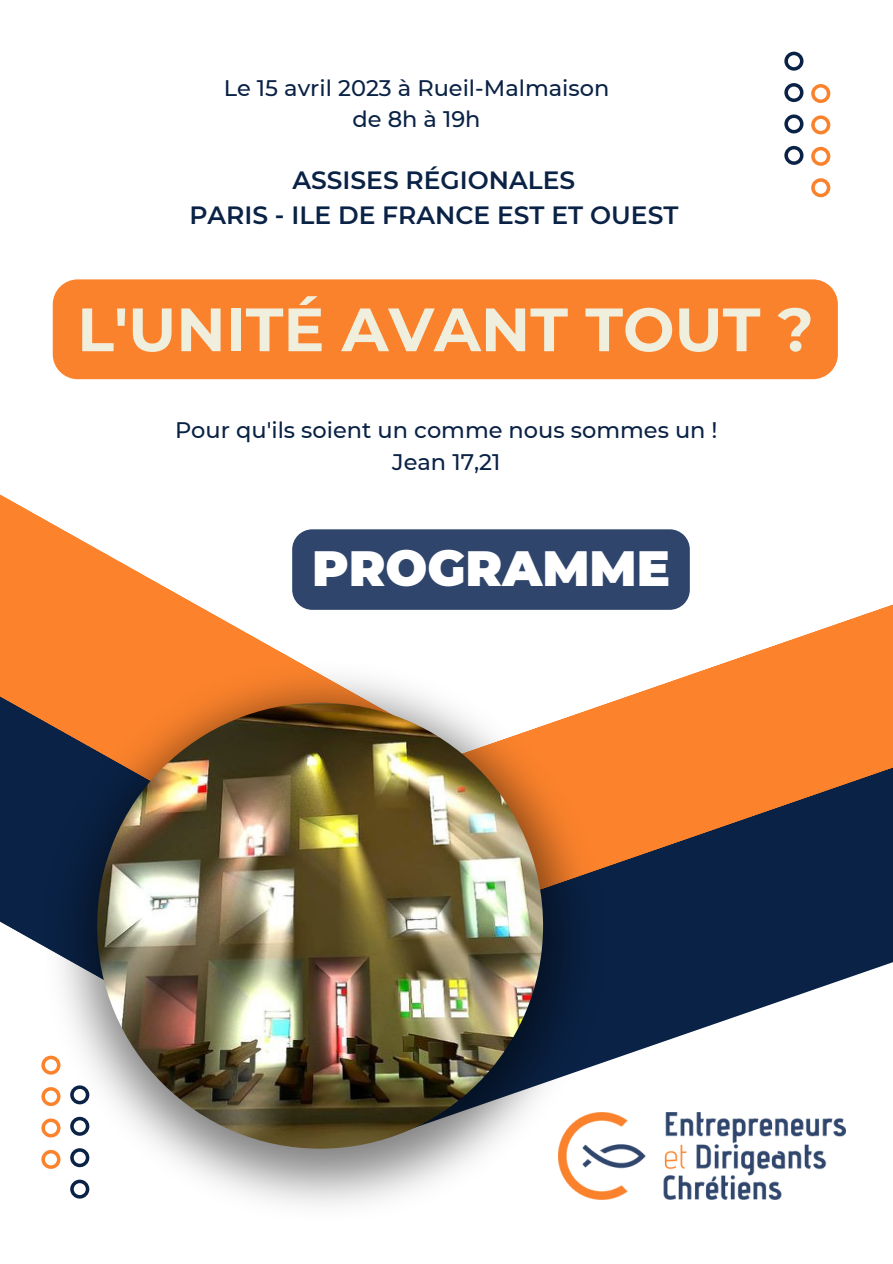
<style>
.page{position:relative;width:893px;height:1264px;background:#fff}
.page>*{position:absolute;margin:0;border:0;box-sizing:border-box;transform-origin:0 0}
.t1{font:700 61.05px "Montserrat";color:#f0efdd}
.t2{font:900 49.5px "Montserrat";color:#fff}
.t3{font:600 24.9px/34.8px "Montserrat";color:#0a2245;text-align:center}
.t4{font:500 22.5px/31.5px "Montserrat";color:#0a2245;text-align:center}
</style>
<div class="page">
<svg style="left:0;top:494px;width:232px;height:131px"></svg>
<svg style="left:0;top:625px;width:256px;height:323px;background:#8e5b3e"></svg>
<svg style="left:256px;top:562px;width:636px;height:164px"></svg>
<svg style="left:601px;top:726px;width:291px;height:409px"></svg>
<img style="left:47px;top:664px;width:554px;height:541px">
<svg style="left:41px;top:1055px;width:19px;height:113px"></svg>
<svg style="left:784px;top:52px;width:19px;height:113px"></svg>
<svg style="left:70px;top:1085px;width:19px;height:113px"></svg>
<svg style="left:811px;top:84px;width:19px;height:113px"></svg>
<img style="left:558px;top:1112px;width:287px;height:87px">
<div style="left:53px;top:279px;width:784px;height:100px;background:#fb822c"></div>
<div style="left:292px;top:529px;width:397px;height:81px;background:#2f456c"></div>
<img style="left:97px;top:702px;width:446px;height:446px;border-radius:50%">
<p class="t4" style="left:224px;top:72px;width:387px">Le 15 avril 2023 à Rueil-Malmaison de 8h à 19h</p>
<p class="t3" style="left:189px;top:163px;width:490px">ASSISES RÉGIONALES<br>PARIS - ILE DE FRANCE EST ET OUEST</p>
<h1 class="t1" style="left:77px;top:292px;width:738px">L'UNITÉ AVANT TOUT ?</h1>
<p class="t4" style="left:175px;top:414px;width:544px">Pour qu'ils soient un comme nous sommes un !<br>Jean 17,21</p>
<h2 class="t2" style="left:312px;top:538px;width:359px">PROGRAMME</h2>
</div>
